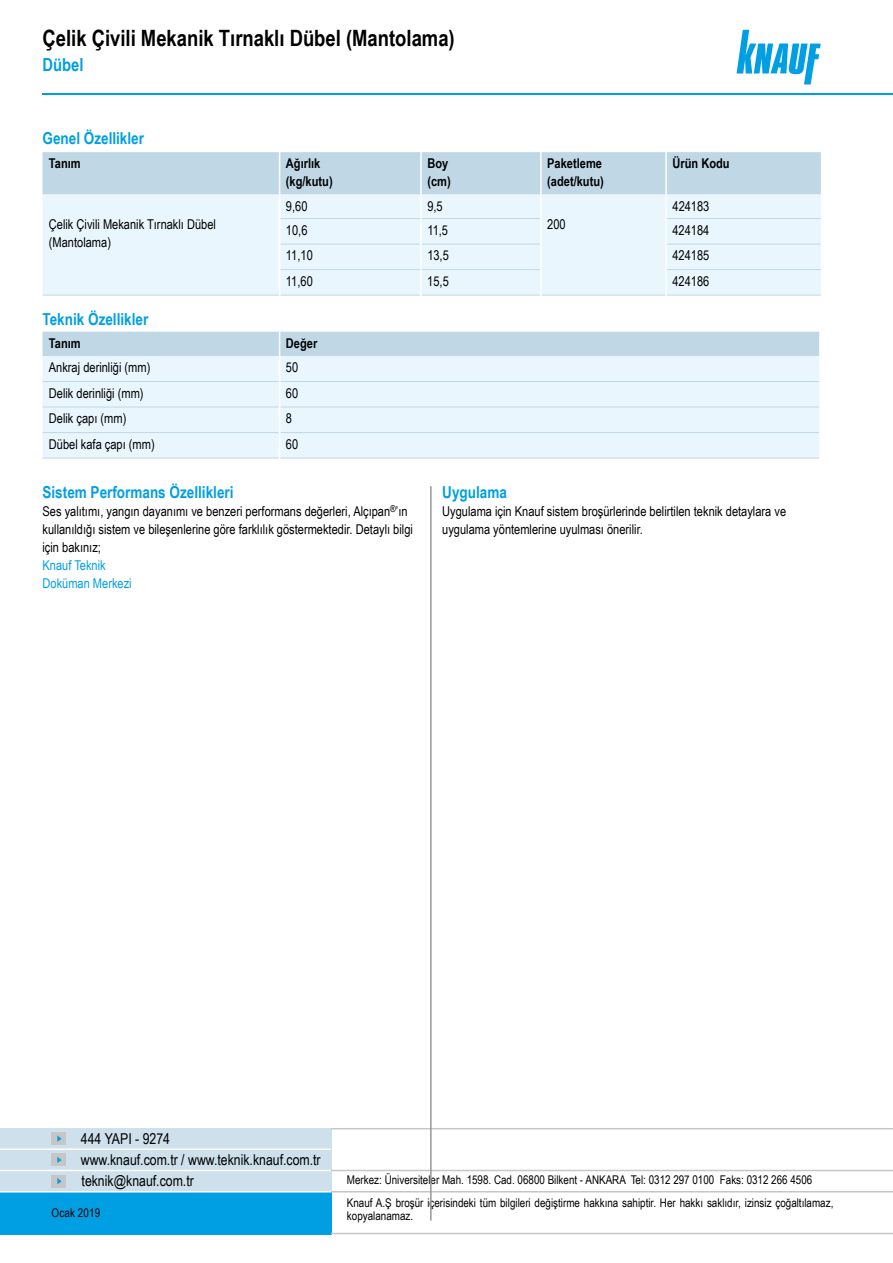
<style>
.page{position:relative;width:893px;height:1263px;background:#fff}
.page>*{position:absolute;margin:0;border:0;box-sizing:border-box;transform-origin:0 0}
.t1{font:700 22.5px "Arial Narrow";color:#000}
.t2{font:700 18px "Arial Narrow";color:#009fe3}
.t3{font:700 16.5px "Arial Narrow";color:#009fe3}
.t4{font:15px/21px "Arial Narrow";color:#000}
.t5{font:13.5px/18px "Arial Narrow";color:#000}
.t6{font:700 13.5px/18px "Arial Narrow";color:#000}
.t7{font:13.5px/18px "Arial Narrow";color:#009fe3}
.t8{font:12px/22.8px "Arial Narrow";color:#000}
</style>
<div class="page">
<svg style="left:737px;top:30px;width:84px;height:54px"></svg>
<hr style="left:280px;top:295px;width:140px;height:1px;background:#c0d8e6">
<hr style="left:422px;top:295px;width:118px;height:1px;background:#c0d8e6">
<hr style="left:667px;top:295px;width:154px;height:1px;background:#c0d8e6">
<hr style="left:43px;top:295px;width:236px;height:1px;background:#c0d8e6">
<hr style="left:542px;top:295px;width:123px;height:1px;background:#c0d8e6">
<svg style="left:43px;top:152px;width:778px;height:143px;background:#ddecf6"></svg>
<hr style="left:43px;top:458px;width:236px;height:1px;background:#c0d8e6">
<hr style="left:280px;top:458px;width:539px;height:1px;background:#c0d8e6">
<svg style="left:43px;top:332px;width:777px;height:126px;background:#e0eff8"></svg>
<hr style="left:819px;top:332px;width:2px;height:24px;background:#fff">
<div style="left:0;top:1128px;width:331px;height:64px;background:#cde0eb"></div>
<div style="left:0;top:1192px;width:331px;height:42px;background:#009fe3"></div>
<div style="left:51px;top:1153px;width:15px;height:13px;background:#c6c6c6"></div>
<svg style="left:57px;top:1156px;width:5px;height:7px"></svg>
<div style="left:51px;top:1132px;width:15px;height:13px;background:#c6c6c6"></div>
<svg style="left:57px;top:1135px;width:5px;height:7px"></svg>
<div style="left:51px;top:1175px;width:15px;height:12px;background:#c6c6c6"></div>
<svg style="left:57px;top:1178px;width:5px;height:6px"></svg>
<hr style="left:331px;top:1233px;width:562px;height:1px;background:#c6c6c6">
<hr style="left:331px;top:1191px;width:562px;height:1px;background:#c6c6c6">
<hr style="left:0;top:1148px;width:331px;height:2px;background:#fff">
<hr style="left:0;top:1170px;width:331px;height:1px;background:#fff">
<hr style="left:0;top:1191px;width:331px;height:1px;background:#fff">
<hr style="left:331px;top:1170px;width:562px;height:1px;background:#c6c6c6">
<hr style="left:331px;top:1128px;width:562px;height:1px;background:#c6c6c6">
<hr style="left:43px;top:94px;width:850px;height:1px;background:#009fe3">
<hr style="left:430px;top:486px;width:2px;height:734px;background:#93999c">
<h1 class="t1" style="left:43px;top:21px;width:414px">Çelik Çivili Mekanik Tırnaklı Dübel (Mantolama)</h1>
<h2 class="t2" style="left:43px;top:51px;width:43px">Dübel</h2>
<p class="t3" style="left:43px;top:125px;width:103px">Genel Özellikler</p>
<p class="t6" style="left:49px;top:154px;width:33px">Tanım</p>
<p class="t6" style="left:286px;top:154px;width:48px">Ağırlık (kg/kutu)</p>
<p class="t6" style="left:427px;top:154px;width:25px">Boy (cm)</p>
<p class="t6" style="left:547px;top:154px;width:58px">Paketleme (adet/kutu)</p>
<p class="t6" style="left:672px;top:154px;width:59px">Ürün Kodu</p>
<p class="t5" style="left:49px;top:214px;width:169px">Çelik Çivili Mekanik Tırnaklı Dübel (Mantolama)</p>
<p class="t5" style="left:286px;top:196px;width:23px">9,60</p>
<p class="t5" style="left:427px;top:196px;width:17px">9,5</p>
<p class="t5" style="left:672px;top:196px;width:38px">424183</p>
<p class="t5" style="left:547px;top:214px;width:20px">200</p>
<p class="t5" style="left:286px;top:220px;width:23px">10,6</p>
<p class="t5" style="left:427px;top:220px;width:22px">11,5</p>
<p class="t5" style="left:672px;top:220px;width:38px">424184</p>
<p class="t5" style="left:286px;top:246px;width:28px">11,10</p>
<p class="t5" style="left:427px;top:246px;width:23px">13,5</p>
<p class="t5" style="left:672px;top:246px;width:38px">424185</p>
<p class="t5" style="left:286px;top:271px;width:28px">11,60</p>
<p class="t5" style="left:427px;top:271px;width:23px">15,5</p>
<p class="t5" style="left:672px;top:271px;width:38px">424186</p>
<p class="t3" style="left:43px;top:306px;width:107px">Teknik Özellikler</p>
<p class="t6" style="left:49px;top:333px;width:33px">Tanım</p>
<p class="t6" style="left:286px;top:333px;width:33px">Değer</p>
<p class="t5" style="left:49px;top:358px;width:103px">Ankraj derinliği (mm)</p>
<p class="t5" style="left:286px;top:358px;width:14px">50</p>
<p class="t5" style="left:49px;top:383px;width:96px">Delik derinliği (mm)</p>
<p class="t5" style="left:286px;top:383px;width:14px">60</p>
<p class="t5" style="left:49px;top:409px;width:79px">Delik çapı (mm)</p>
<p class="t5" style="left:286px;top:409px;width:8px">8</p>
<p class="t5" style="left:49px;top:434px;width:107px">Dübel kafa çapı (mm)</p>
<p class="t5" style="left:286px;top:434px;width:14px">60</p>
<p class="t3" style="left:43px;top:480px;width:193px">Sistem Performans Özellikleri</p>
<p class="t5" style="left:43px;top:502px;width:372px">Ses yalıtımı, yangın dayanımı ve benzeri performans değerleri, Alçıpan<sup>®</sup>’ın kullanıldığı sistem ve bileşenlerine göre farklılık göstermektedir. Detaylı bilgi için bakınız;</p>
<p class="t7" style="left:43px;top:556px;width:91px">Knauf Teknik<br>Doküman Merkezi</p>
<p class="t3" style="left:442px;top:480px;width:66px">Uygulama</p>
<p class="t5" style="left:442px;top:502px;width:345px">Uygulama için Knauf sistem broşürlerinde belirtilen teknik detaylara ve uygulama yöntemlerine uyulması önerilir.</p>
<p class="t4" style="left:81px;top:1128px;width:241px">444 YAPI - 9274<br>www.knauf.com.tr / www.teknik.knauf.com.tr teknik@knauf.com.tr</p>
<p class="t8" style="left:52px;top:1201px;width:50px">Ocak 2019</p>
<p class="t8" style="left:347px;top:1168px;width:488px">Merkez: Üniversiteler Mah. 1598. Cad. 06800 Bilkent - ANKARA Tel: 0312 297 0100 Faks: 0312 266 4506<br>Knauf A.Ş broşür içerisindeki tüm bilgileri değiştirme hakkına sahiptir. Her hakkı saklıdır, izinsiz çoğaltılamaz,</p>
<p class="t8" style="left:347px;top:1204px;width:68px">kopyalanamaz.</p>
</div>
